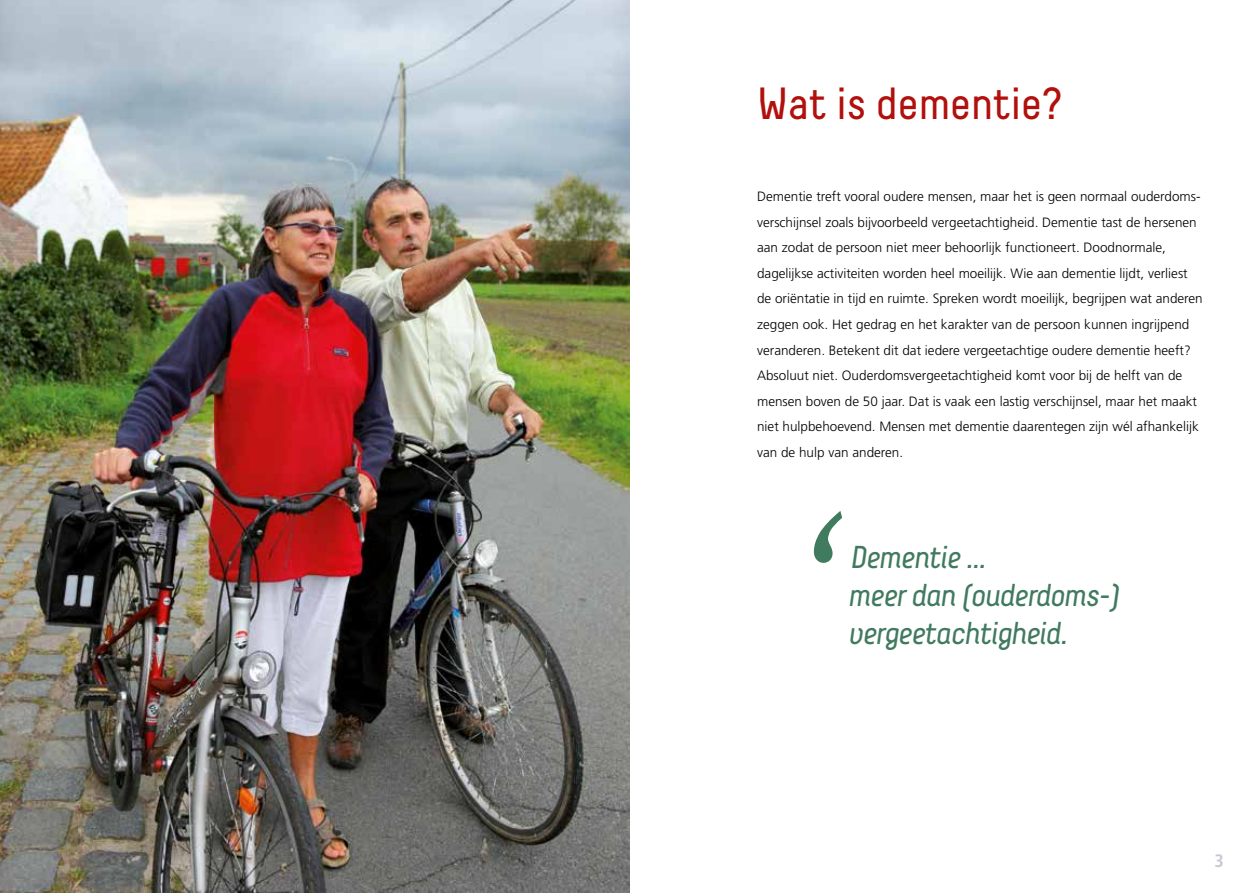
<style>
.page{position:relative;width:1259px;height:893px;background:#fff}
.page>*{position:absolute;margin:0;border:0;box-sizing:border-box;transform-origin:0 0}
.t1{font:45px "Decima";color:#b1100c}
.t2{font:italic 31.65px/38px "Decima";letter-spacing:-.03em;color:#407a5f}
.t3{font:700 condensed 18px "Frutiger";color:#c6c9d4}
.t4{font:300 13.5px/25.5px "Frutiger";color:#000}
</style>
<div class="page">
<img style="left:0;top:0;width:629px;height:893px">
<svg style="left:814px;top:511px;width:28px;height:52px"></svg>
<p class="t1" style="left:757px;top:78px;width:307px">Wat is dementie?</p>
<p class="t4" style="left:757px;top:184px;width:447px">Dementie treft vooral oudere mensen, maar het is geen normaal ouderdoms&shy;verschijnsel zoals bijvoorbeeld vergeetachtigheid. Dementie tast de hersenen aan zodat de persoon niet meer behoorlijk functioneert. Doodnormale, dagelijkse activiteiten worden heel moeilijk. Wie aan dementie lijdt, verliest de oriëntatie in tijd en ruimte. Spreken wordt moeilijk, begrijpen wat anderen zeggen ook. Het gedrag en het karakter van de persoon kunnen ingrijpend veranderen. Betekent dit dat iedere vergeetachtige oudere dementie heeft?<br>Absoluut niet. Ouderdomsvergeetachtigheid komt voor bij de helft van de mensen boven de 50 jaar. Dat is vaak een lastig verschijnsel, maar het maakt niet hulpbehoevend. Mensen met dementie daarentegen zijn wél afhankelijk van de hulp van anderen.</p>
<p class="t2" style="left:848px;top:538px;width:273px">Dementie …<br>meer dan (ouderdoms-) vergeetachtigheid.</p>
<p class="t3" style="left:1214px;top:850px;width:11px">3</p>
</div>
